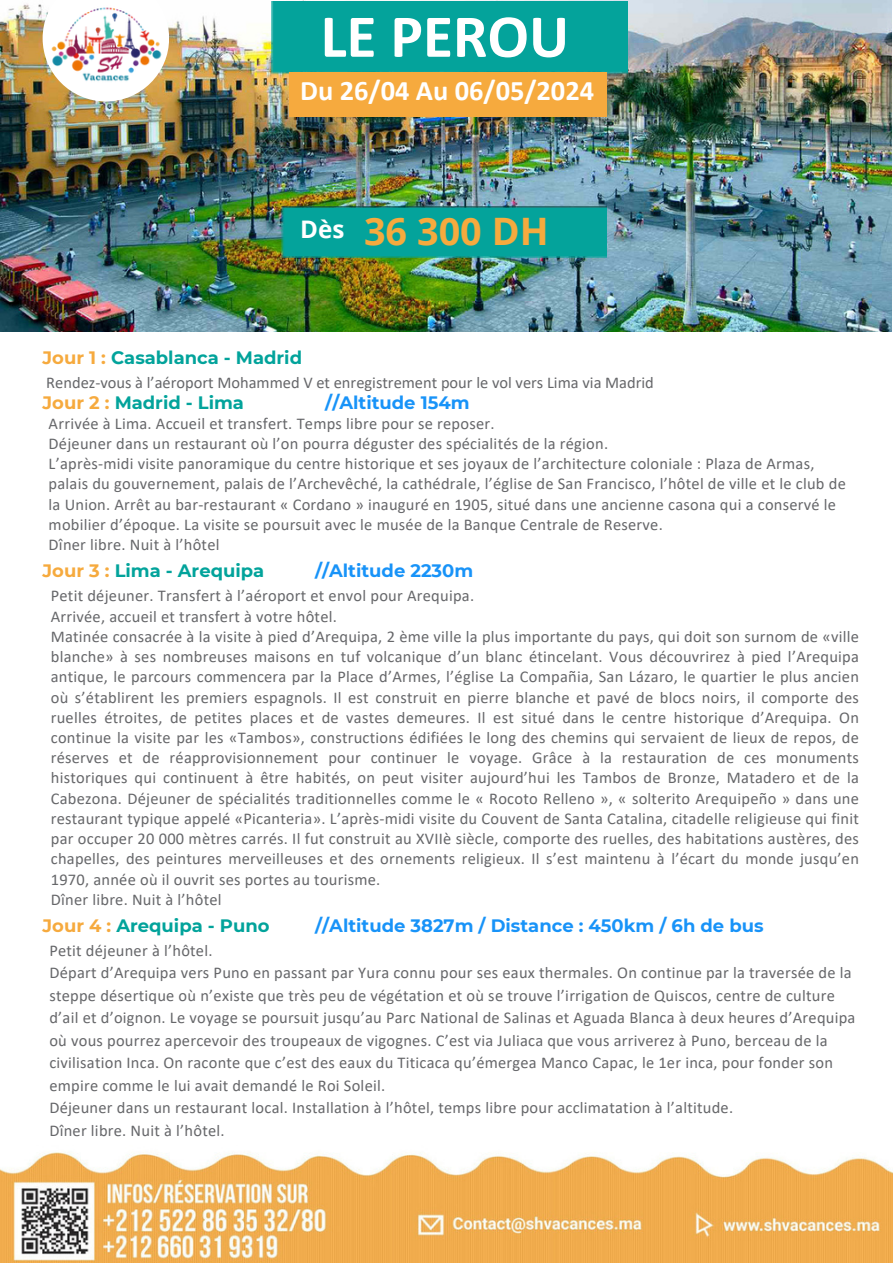
<style>
.page{position:relative;width:893px;height:1264px;background:#fff}
.page>*{position:absolute;margin:0;border:0;box-sizing:border-box;transform-origin:0 0}
.t1{font:700 61.35px "Calibri";color:#fff}
.t2{font:700 37.8px "Open Sans";color:#f6aa3e}
.t3{font:700 28.35px "Calibri";color:#fff}
.t4{font:700 24.15px "Open Sans";color:#fff}
.t5{font:700 18px "Montserrat";color:#02a39b}
.t6{font:700 18px "Montserrat";color:#1893f8}
.t7{font:16.5px/20.2px "Calibri";letter-spacing:.015em;color:#66676a}
.s1{color:#f6aa3e}
</style>
<div class="page">
<img style="left:0;top:0;width:891px;height:331px">
<div style="left:271px;top:1px;width:357px;height:74px;background:#04a39b"></div>
<div style="left:289px;top:72px;width:317px;height:45px;background:#f6aa3e"></div>
<div style="left:282px;top:207px;width:325px;height:50px;background:#04a39b"></div>
<img style="left:0;top:1152px;width:892px;height:110px">
<svg style="left:43px;top:0;width:126px;height:101px"></svg>
<img style="left:46px;top:5px;width:119px;height:79px">
<p class="t1" style="left:320px;top:11px;width:250px">LE PEROU</p>
<p class="t3" style="left:300px;top:78px;width:295px">Du 26/04 Au 06/05/2024</p>
<p class="t4" style="left:300px;top:212px;width:46px">Dès</p>
<p class="t2" style="left:364px;top:205px;width:186px">36 300 DH</p>
<p class="t5" style="left:43px;top:346px;width:261px"><span class="s1">Jour 1 :</span> Casablanca - Madrid</p>
<p class="t7" style="left:46px;top:373px;width:609px">Rendez-vous à l’aéroport Mohammed V et enregistrement pour le vol vers Lima via Madrid</p>
<p class="t7" style="left:49px;top:414px;width:447px">Arrivée à Lima. Accueil et transfert. Temps libre pour se reposer.</p>
<p class="t7" style="left:49px;top:434px;width:561px">Déjeuner dans un restaurant où l’on pourra déguster des spécialités de la région.</p>
<p class="t7" style="left:49px;top:455px;width:798px">L’après-midi visite panoramique du centre historique et ses joyaux de l’architecture coloniale : Plaza de Armas, palais du gouvernement, palais de l’Archevêché, la cathédrale, l’église de San Francisco, l’hôtel de ville et le club de la Union. Arrêt au bar-restaurant « Cordano » inauguré en 1905, situé dans une ancienne casona qui a conservé le mobilier d’époque. La visite se poursuit avec le musée de la Banque Centrale de Reserve.</p>
<p class="t7" style="left:49px;top:535px;width:172px">Dîner libre. Nuit à l’hôtel</p>
<p class="t7" style="left:51px;top:587px;width:425px">Petit déjeuner. Transfert à l’aéroport et envol pour Arequipa.</p>
<p class="t7" style="left:51px;top:607px;width:287px">Arrivée, accueil et transfert à votre hôtel.</p>
<p class="t7" style="left:51px;top:627px;width:809px;text-align:justify">Matinée consacrée à la visite à pied d’Arequipa, 2 ème ville la plus importante du pays, qui doit son surnom de «ville blanche» à ses nombreuses maisons en tuf volcanique d’un blanc étincelant. Vous découvrirez à pied l’Arequipa antique, le parcours commencera par la Place d’Armes, l’église La Compañia, San Lázaro, le quartier le plus ancien où s’établirent les premiers espagnols. Il est construit en pierre blanche et pavé de blocs noirs, il comporte des ruelles étroites, de petites places et de vastes demeures. Il est situé dans le centre historique d’Arequipa. On continue la visite par les «Tambos», constructions édifiées le long des chemins qui servaient de lieux de repos, de réserves et de réapprovisionnement pour continuer le voyage. Grâce à la restauration de ces monuments historiques qui continuent à être habités, on peut visiter aujourd’hui les Tambos de Bronze, Matadero et de la Cabezona. Déjeuner de spécialités traditionnelles comme le « Rocoto Relleno », « solterito Arequipeño » dans une restaurant typique appelé «Picanteria». L’après-midi visite du Couvent de Santa Catalina, citadelle religieuse qui finit par occuper 20 000 mètres carrés. Il fut construit au XVIIè siècle, comporte des ruelles, des habitations austères, des chapelles, des peintures merveilleuses et des ornements religieux. Il s’est maintenu à l’écart du monde jusqu’en 1970, année où il ouvrit ses portes au tourisme.</p>
<p class="t7" style="left:51px;top:890px;width:172px">Dîner libre. Nuit à l’hôtel</p>
<p class="t5" style="left:43px;top:391px;width:203px"><span class="s1">Jour 2 :</span> Madrid - Lima</p>
<p class="t6" style="left:325px;top:391px;width:146px">//Altitude 154m</p>
<p class="t5" style="left:43px;top:559px;width:223px"><span class="s1">Jour 3 :</span> Lima - Arequipa</p>
<p class="t6" style="left:315px;top:559px;width:160px">//Altitude 2230m</p>
<p class="t5" style="left:43px;top:914px;width:228px"><span class="s1">Jour 4 :</span> Arequipa - Puno</p>
<p class="t6" style="left:315px;top:914px;width:450px">//Altitude 3827m / Distance : 450km / 6h de bus</p>
<p class="t7" style="left:49px;top:941px;width:165px">Petit déjeuner à l’hôtel.</p>
<p class="t7" style="left:49px;top:962px;width:807px;line-height:22.5px">Départ d’Arequipa vers Puno en passant par Yura connu pour ses eaux thermales. On continue par la traversée de la steppe désertique où n’existe que très peu de végétation et où se trouve l’irrigation de Quiscos, centre de culture d’ail et d’oignon. Le voyage se poursuit jusqu’au Parc National de Salinas et Aguada Blanca à deux heures d’Arequipa où vous pourrez apercevoir des troupeaux de vigognes. C’est via Juliaca que vous arriverez à Puno, berceau de la civilisation Inca. On raconte que c’est des eaux du Titicaca qu’émergea Manco Capac, le 1er inca, pour fonder son empire comme le lui avait demandé le Roi Soleil.</p>
<p class="t7" style="left:49px;top:1098px;width:685px">Déjeuner dans un restaurant local. Installation à l’hôtel, temps libre pour acclimatation à l’altitude.</p>
<p class="t7" style="left:49px;top:1121px;width:177px">Dîner libre. Nuit à l’hôtel.</p>
</div>
